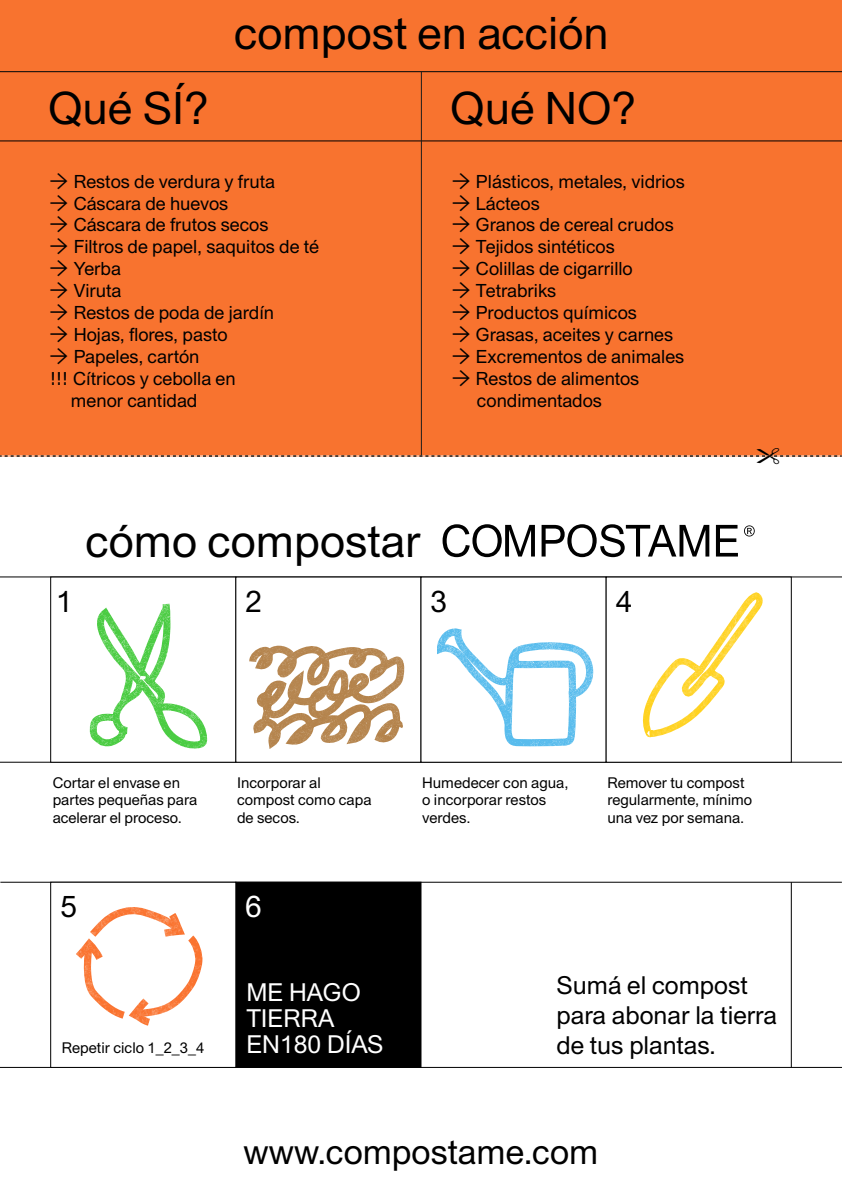
<style>
.page{position:relative;width:842px;height:1191px;background:#fff}
.page>*{position:absolute;margin:0;border:0;box-sizing:border-box;transform-origin:0 0}
.t1{font:44.8px "Union Underline";color:#000}
.t2{font:34.1px "Union Underline";color:#000}
.t3{font:30px "Union Underline";color:#000}
.t4{font:30px "Union Underline";color:#fff}
.t5{font:24.8px/29.7px "Union Underline";color:#000}
.t6{font:24.8px/26px "Union Underline";color:#fff}
.t7{font:18.2px/21.9px "Union Underline";color:#000}
.t8{font:14.9px/17.9px "Union Underline";color:#000}
.s1{font-family:"Acumin Pro Wide"}
</style>
<div class="page">
<div style="left:235px;top:881px;width:186px;height:186px;background:#000"></div>
<div style="left:0;top:0;width:842px;height:456px;background:#f8732f"></div>
<hr style="left:0;top:576px;width:842px;height:1px;background:#000">
<hr style="left:0;top:761px;width:842px;height:1px;background:#000">
<hr style="left:0;top:71px;width:842px;height:1px;background:#000">
<svg style="left:442px;top:524px;width:93px;height:33px"></svg>
<svg style="left:541px;top:524px;width:168px;height:33px"></svg>
<svg style="left:716px;top:525px;width:22px;height:31px"></svg>
<svg style="left:744px;top:525px;width:11px;height:11px"></svg>
<div style="left:50px;top:576px;width:186px;height:186px;background:#fff"></div>
<div style="left:235px;top:576px;width:186px;height:186px;background:#fff"></div>
<div style="left:420px;top:576px;width:187px;height:186px;background:#fff"></div>
<svg style="left:249px;top:645px;width:155px;height:103px"></svg>
<svg style="left:437px;top:628px;width:156px;height:118px"></svg>
<hr style="left:0;top:881px;width:842px;height:1px;background:#000">
<hr style="left:0;top:140px;width:842px;height:1px;background:#000">
<hr style="left:0;top:1066px;width:842px;height:1px;background:#000">
<div style="left:50px;top:881px;width:186px;height:186px;background:#fff;border:1px solid #000"></div>
<svg style="left:76px;top:907px;width:126px;height:118px"></svg>
<div style="left:606px;top:576px;width:186px;height:186px;background:#fff"></div>
<hr style="left:421px;top:72px;width:1px;height:384px;background:#1d1d1b">
<hr style="left:791px;top:882px;width:1px;height:185px;background:#000">
<svg style="left:643px;top:592px;width:120px;height:145px"></svg>
<svg style="left:90px;top:603px;width:117px;height:145px"></svg>
<svg style="left:0;top:448px;width:841px;height:9px"></svg>
<h1 class="t1" style="left:234px;top:7px;width:376px">compost en acción</h1>
<h1 class="t1" style="left:48px;top:82px;width:163px">Qué SÍ?</h1>
<h1 class="t1" style="left:450px;top:82px;width:188px">Qué NO?</h1>
<p class="t7" style="left:50px;top:170px;width:227px"><span class="s1">→</span> Restos de verdura y fruta</p>
<p class="t7" style="left:50px;top:192px;width:180px"><span class="s1">→</span> Cáscara de huevos</p>
<p class="t7" style="left:50px;top:214px;width:220px"><span class="s1">→</span> Cáscara de frutos secos</p>
<p class="t7" style="left:50px;top:236px;width:271px"><span class="s1">→</span> Filtros de papel, saquitos de té</p>
<p class="t7" style="left:50px;top:258px;width:73px"><span class="s1">→</span> Yerba</p>
<p class="t7" style="left:50px;top:280px;width:73px"><span class="s1">→</span> Viruta</p>
<p class="t7" style="left:50px;top:302px;width:226px"><span class="s1">→</span> Restos de poda de jardín</p>
<p class="t7" style="left:50px;top:323px;width:179px"><span class="s1">→</span> Hojas, flores, pasto</p>
<p class="t7" style="left:50px;top:345px;width:151px"><span class="s1">→</span> Papeles, cartón</p>
<p class="t7" style="left:50px;top:367px;width:187px"><span class="s1">!!!</span> Cítricos y cebolla en</p>
<p class="t7" style="left:71px;top:389px;width:128px">menor cantidad</p>
<p class="t7" style="left:452px;top:170px;width:234px"><span class="s1">→</span> Plásticos, metales, vidrios</p>
<p class="t7" style="left:452px;top:192px;width:89px"><span class="s1">→</span> Lácteos</p>
<p class="t7" style="left:452px;top:214px;width:223px"><span class="s1">→</span> Granos de cereal crudos</p>
<p class="t7" style="left:452px;top:236px;width:164px"><span class="s1">→</span> Tejidos sintéticos</p>
<p class="t7" style="left:452px;top:258px;width:182px"><span class="s1">→</span> Colillas de cigarrillo</p>
<p class="t7" style="left:452px;top:280px;width:106px"><span class="s1">→</span> Tetrabriks</p>
<p class="t7" style="left:452px;top:302px;width:186px"><span class="s1">→</span> Productos químicos</p>
<p class="t7" style="left:452px;top:323px;width:223px"><span class="s1">→</span> Grasas, aceites y carnes</p>
<p class="t7" style="left:452px;top:345px;width:234px"><span class="s1">→</span> Excrementos de animales</p>
<p class="t7" style="left:477px;top:367px;width:164px;text-indent:-25px"><span class="s1">→</span> Restos de alimentos condimentados</p>
<h1 class="t1" style="left:86px;top:514px;width:337px">cómo compostar</h1>
<h3 class="t3" style="left:56px;top:583px;width:18px">1</h3>
<h3 class="t3" style="left:246px;top:583px;width:18px">2</h3>
<h3 class="t3" style="left:430px;top:583px;width:18px">3</h3>
<h3 class="t3" style="left:616px;top:583px;width:18px">4</h3>
<p class="t8" style="left:53px;top:773px;width:146px">Cortar el envase en partes pequeñas para acelerar el proceso.</p>
<p class="t8" style="left:237px;top:773px;width:136px">Incorporar al compost como capa de secos.</p>
<p class="t8" style="left:422px;top:773px;width:148px">Humedecer con agua, o incorporar restos verdes.</p>
<h3 class="t3" style="left:60px;top:889px;width:18px">5</h3>
<h3 class="t4" style="left:245px;top:889px;width:18px">6</h3>
<p class="t8" style="left:607px;top:773px;width:146px">Remover tu compost regularmente, mínimo una vez por semana.</p>
<p class="t8" style="left:62px;top:1039px;width:144px">Repetir ciclo 1_2_3_4</p>
<h3 class="t6" style="left:246px;top:979px;width:138px">ME HAGO<br>TIERRA<br>EN180 DÍAS</h3>
<h3 class="t5" style="left:556px;top:970px;width:222px">Sumá el compost para abonar la tierra de tus plantas.</h3>
<h2 class="t2" style="left:244px;top:1131px;width:356px">www.compostame.com</h2>
</div>
